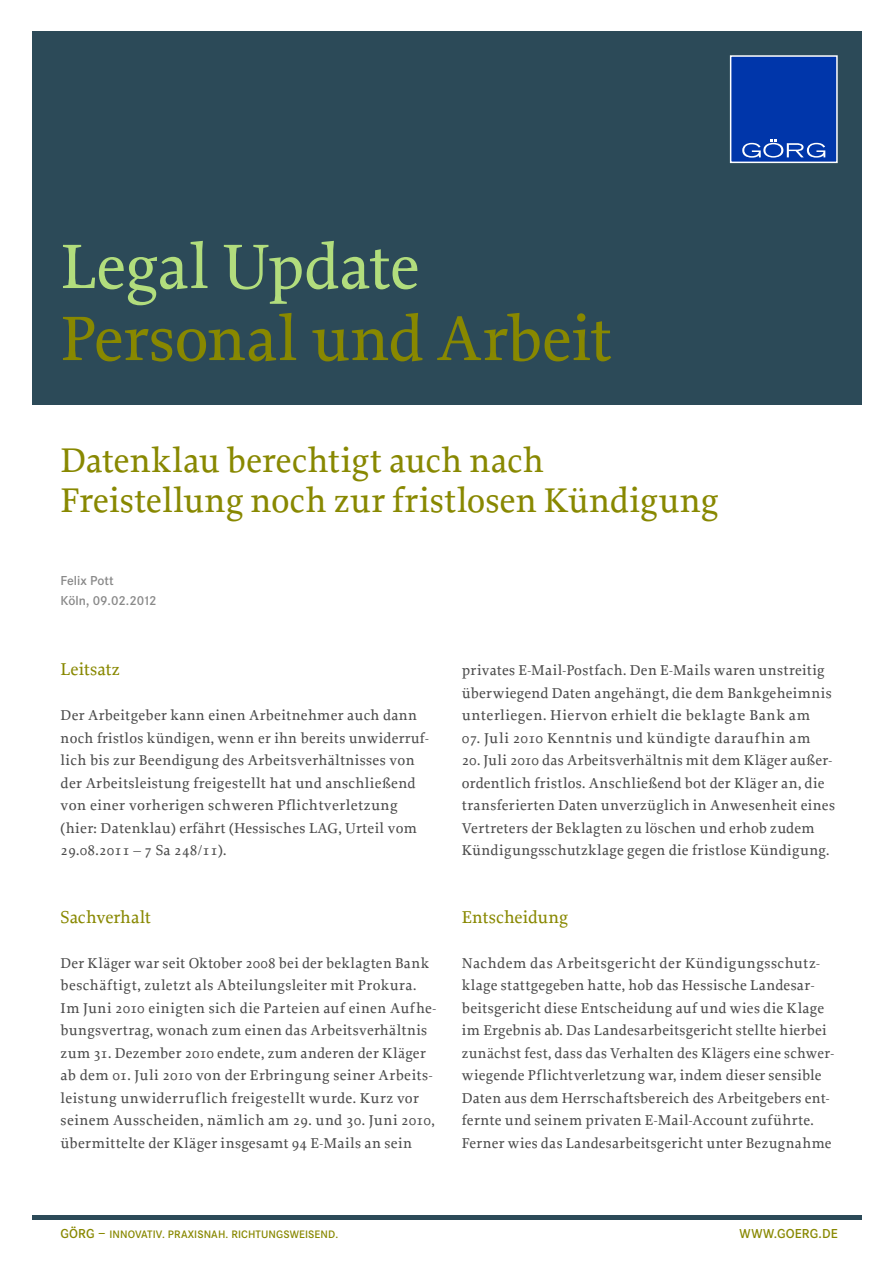
<style>
.page{position:relative;width:893px;height:1263px;background:#fff}
.page>*{position:absolute;margin:0;border:0;box-sizing:border-box;transform-origin:0 0}
.t1{font:500 66px "Proforma";letter-spacing:-.01em;color:#880}
.t2{font:500 66px "Proforma";letter-spacing:-.01em;color:#b2dd7d}
.t3{font:500 36px/40.5px "Proforma";color:#880}
.t4{font:500 18px "Proforma";color:#880}
.t5{font:500 15px/22.5px "Proforma";letter-spacing:.02em;color:#4b4b4b}
.t6{font:500 15px "Proforma";letter-spacing:.04em;color:#4b4b4b}
.t7{font:600 13.5px/19.5px "Corporate S";color:#898989}
.t8{font:600 13.5px "Corporate S";color:#880}
.t9{font:600 11.25px "Corporate S";letter-spacing:.01em;color:#880}
.s1{font-size:13.5px}
</style>
<div class="page">
<div style="left:32px;top:1215px;width:829px;height:5px;background:#2c4a58"></div>
<div style="left:32px;top:32px;width:829px;height:373px;background:#2c4a58"></div>
<div style="left:731px;top:56px;width:106px;height:106px;background:#0036aa"></div>
<div style="left:730px;top:55px;width:108px;height:108px;border:2px solid #fff"></div>
<svg style="left:742px;top:140px;width:83px;height:18px"></svg>
<h1 class="t2" style="left:61px;top:226px;width:361px">Legal Update</h1>
<h1 class="t1" style="left:61px;top:298px;width:553px">Personal und Arbeit</h1>
<h2 class="t3" style="left:61px;top:439px;width:660px">Datenklau berechtigt auch nach<br>Freistellung noch zur fristlosen Kündigung</h2>
<p class="t7" style="left:61px;top:571px;width:98px">FELIX POTT<br>KÖLN, 09.02.2012</p>
<p class="t4" style="left:61px;top:658px;width:61px">Leitsatz</p>
<p class="t5" style="left:61px;top:704px;width:370px">Der Arbeitgeber kann einen Arbeitnehmer auch dann noch fristlos kündigen, wenn er ihn bereits unwiderruf&shy;lich bis zur Beendigung des Arbeitsverhältnisses von der Arbeitsleistung freigestellt hat und anschließend von einer vorherigen schweren Pflichtverletzung (hier: Datenklau) erfährt (Hessisches LAG, Urteil vom 29.08.2011 – 7 Sa 248/11).</p>
<p class="t4" style="left:61px;top:906px;width:92px">Sachverhalt</p>
<p class="t5" style="left:61px;top:951px;width:377px">Der Kläger war seit Oktober 2008 bei der beklagten Bank beschäftigt, zuletzt als Abteilungsleiter mit Prokura.<br>Im Juni 2010 einigten sich die Parteien auf einen Aufhe&shy;bungsvertrag, wonach zum einen das Arbeitsverhältnis zum 31. Dezember 2010 endete, zum anderen der Kläger ab dem 01. Juli 2010 von der Erbringung seiner Arbeits&shy;leistung unwiderruflich freigestellt wurde. Kurz vor seinem Ausscheiden, nämlich am 29. und 30. Juni 2010, übermittelte der Kläger insgesamt 94 E-Mails an sein</p>
<p class="t5" style="left:462px;top:659px;width:371px">privates E-Mail-Postfach. Den E-Mails waren unstreitig überwiegend Daten angehängt, die dem Bankgeheimnis unterliegen. Hiervon erhielt die beklagte Bank am</p>
<p class="t6" style="left:462px;top:728px;width:350px">07. Juli 2010 Kenntnis und kündigte daraufhin am</p>
<p class="t5" style="left:462px;top:749px;width:375px">20. Juli 2010 das Arbeitsverhältnis mit dem Kläger außer&shy;ordentlich fristlos. Anschließend bot der Kläger an, die transferierten Daten unverzüglich in Anwesenheit eines Vertreters der Beklagten zu löschen und erhob zudem Kündigungsschutzklage gegen die fristlose Kündigung.</p>
<p class="t4" style="left:462px;top:906px;width:108px">Entscheidung</p>
<p class="t5" style="left:462px;top:951px;width:374px">Nachdem das Arbeitsgericht der Kündigungsschutz&shy;klage stattgegeben hatte, hob das Hessische Landesar&shy;beitsgericht diese Entscheidung auf und wies die Klage im Ergebnis ab. Das Landesarbeitsgericht stellte hierbei zunächst fest, dass das Verhalten des Klägers eine schwer&shy;wiegende Pflichtverletzung war, indem dieser sensible Daten aus dem Herrschaftsbereich des Arbeitgebers ent&shy;fernte und seinem privaten E-Mail-Account zuführte.<br>Ferner wies das Landesarbeitsgericht unter Bezugnahme</p>
<p class="t9" style="left:61px;top:1227px;width:279px"><span class="s1">GÖRG –</span> INNOVATIV. PRAXISNAH. RICHTUNGSWEISEND.</p>
<p class="t8" style="left:740px;top:1225px;width:13px">WWW</p>
<p class="t8" style="left:774px;top:1225px;width:13px">.GOERG</p>
<p class="t8" style="left:818px;top:1225px;width:12px">.DE</p>
</div>
